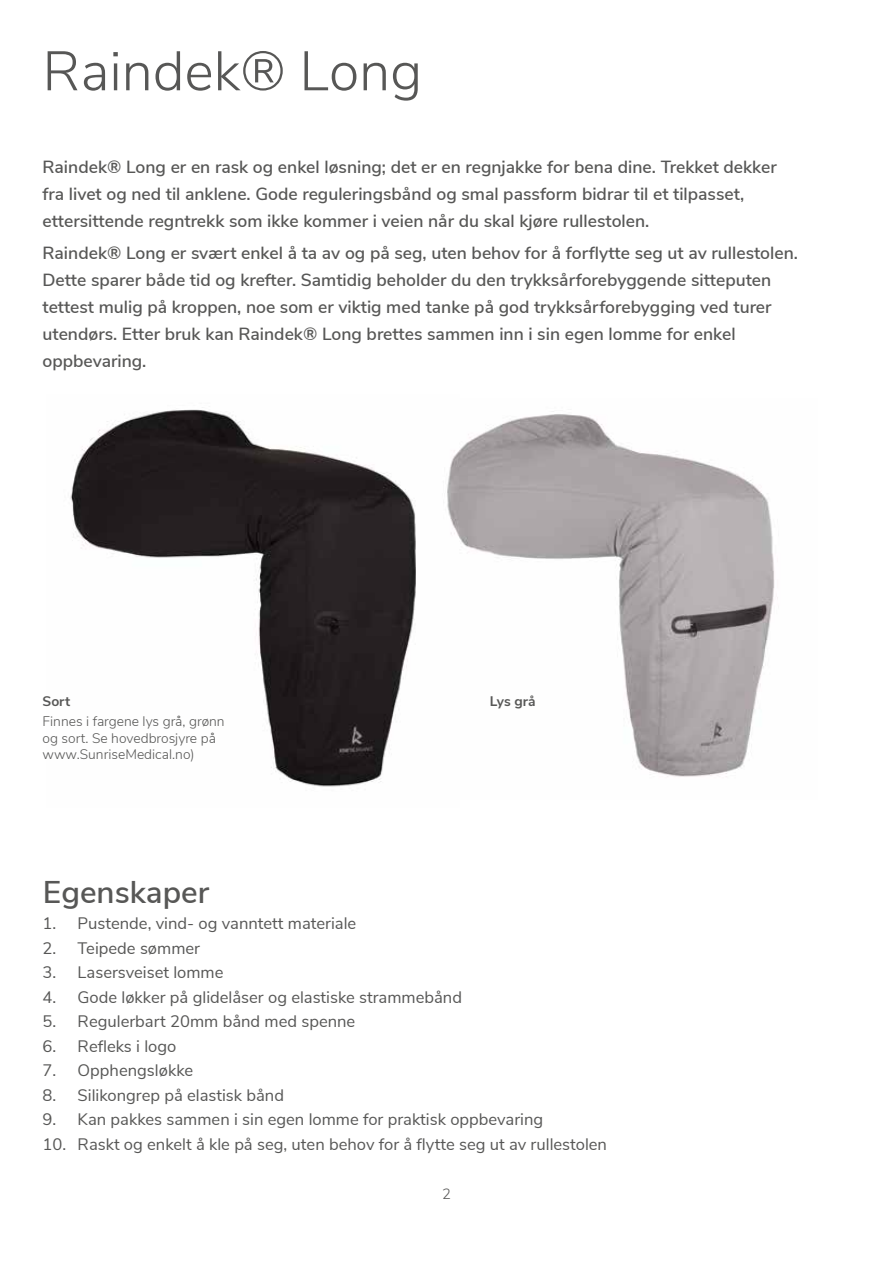
<style>
.page{position:relative;width:893px;height:1263px;background:#fff}
.page>*{position:absolute;margin:0;border:0;box-sizing:border-box;transform-origin:0 0}
.t1{font:300 55.35px "Nunito Sans";color:#575756}
.t2{font:600 31.35px "Nunito Sans";color:#575756}
.t3{font:600 17.55px/27px "Nunito Sans";color:#575756}
.t4{font:16.65px "Nunito Sans";color:#575756}
.t5{font:300 14.7px "Nunito Sans";color:#575756}
.t6{font:300 13.8px/16.6px "Nunito Sans";color:#575756}
.t7{font:700 13.8px "Nunito Sans";color:#575756}
</style>
<div class="page">
<img style="left:70px;top:409px;width:346px;height:378px">
<img style="left:447px;top:411px;width:331px;height:366px">
<h1 class="t1" style="left:43px;top:31px;width:381px">Raindek® Long</h1>
<p class="t3" style="left:43px;top:153px;width:736px">Raindek® Long er en rask og enkel løsning; det er en regnjakke for bena dine. Trekket dekker fra livet og ned til anklene. Gode reguleringsbånd og smal passform bidrar til et tilpasset, ettersittende regntrekk som ikke kommer i veien når du skal kjøre rullestolen.</p>
<p class="t3" style="left:43px;top:238px;width:757px">Raindek® Long er svært enkel å ta av og på seg, uten behov for å forflytte seg ut av rullestolen.<br>Dette sparer både tid og krefter. Samtidig beholder du den trykksårforebyggende sitteputen tettest mulig på kroppen, noe som er viktig med tanke på god trykksårforebygging ved turer utendørs. Etter bruk kan Raindek® Long brettes sammen inn i sin egen lomme for enkel oppbevaring.</p>
<p class="t7" style="left:43px;top:691px;width:29px">Sort</p>
<p class="t6" style="left:43px;top:712px;width:184px">Finnes i fargene lys grå, grønn og sort. Se hovedbrosjyre på www.SunriseMedical.no)</p>
<h2 class="t2" style="left:43px;top:869px;width:168px">Egenskaper</h2>
<p class="t7" style="left:490px;top:691px;width:47px">Lys grå</p>
<p class="t4" style="left:43px;top:911px;width:315px">1. Pustende, vind- og vanntett materiale</p>
<p class="t4" style="left:43px;top:935px;width:159px">2. Teipede sømmer</p>
<p class="t4" style="left:43px;top:960px;width:182px">3. Lasersveiset lomme</p>
<p class="t4" style="left:43px;top:985px;width:421px">4. Gode løkker på glidelåser og elastiske strammebånd</p>
<p class="t4" style="left:43px;top:1009px;width:314px">5. Regulerbart 20mm bånd med spenne</p>
<p class="t4" style="left:43px;top:1034px;width:135px">6. Refleks i logo</p>
<p class="t4" style="left:43px;top:1058px;width:152px">7. Opphengsløkke</p>
<p class="t4" style="left:43px;top:1083px;width:243px">8. Silikongrep på elastisk bånd</p>
<p class="t4" style="left:43px;top:1107px;width:502px">9. Kan pakkes sammen i sin egen lomme for praktisk oppbevaring</p>
<p class="t4" style="left:43px;top:1132px;width:566px">10. Raskt og enkelt å kle på seg, uten behov for å flytte seg ut av rullestolen</p>
<p class="t5" style="left:442px;top:1183px;width:10px">2</p>
</div>
